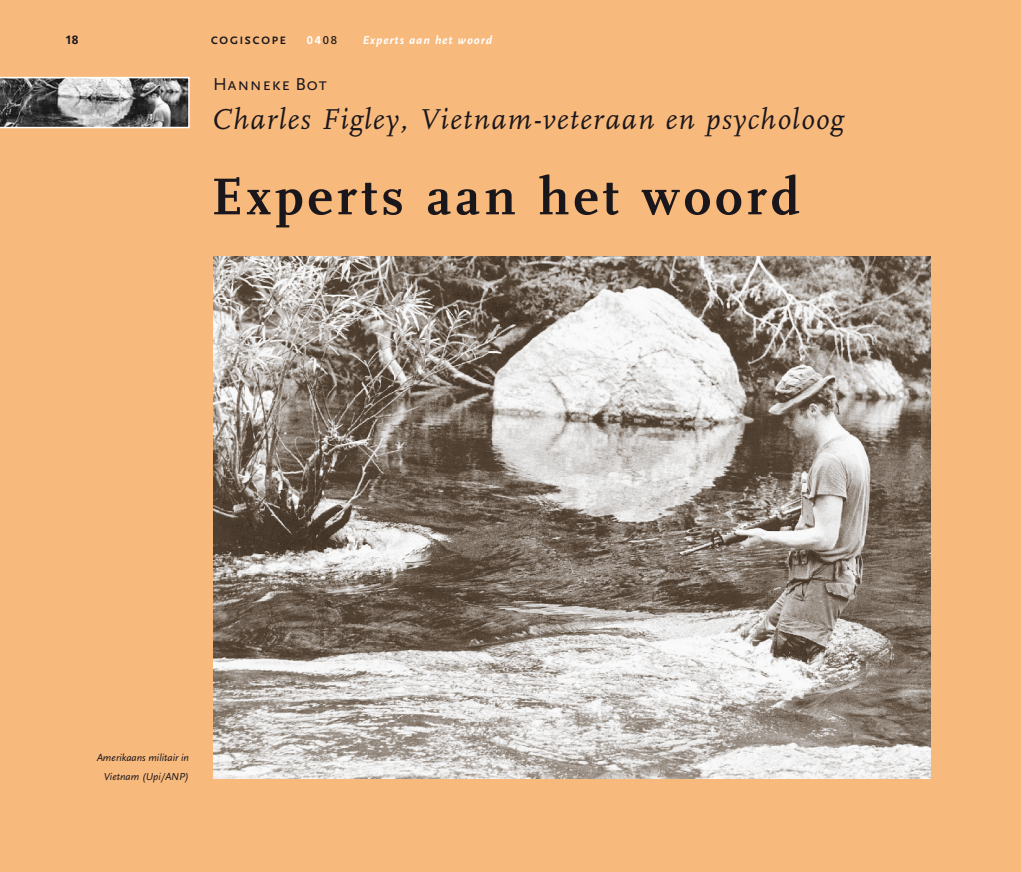
<style>
.page{position:relative;width:1021px;height:872px;background:#fff}
.page>*{position:absolute;margin:0;border:0;box-sizing:border-box;transform-origin:0 0}
.t1{font:700 54px "FF Scala";letter-spacing:.075em;color:#1a171c}
.t2{font:italic 30px "FF Scala";letter-spacing:.05em;color:#1a171c}
.t3{font:18px "Scala Sans Pro";letter-spacing:.025em;color:#1a171c}
.t4{font:italic 700 12px "Scala Sans Pro";letter-spacing:.075em;color:#fff}
.t5{font:700 12px "Frutiger LT Std";color:#1a171c}
.t6{font:700 11.25px "Scala Sans Pro";color:#1a171c}
.t7{font:700 11.25px "Frutiger LT Std";color:#fff}
.t8{font:italic 10.5px/19.5px "Scala Sans Pro";color:#1a171c;text-align:right}
.s1{font-weight:400;color:#1a171c}
</style>
<div class="page">
<div style="left:0;top:0;width:1020px;height:872px;background:#f8b97d"></div>
<svg style="left:0;top:77px;width:190px;height:51px;background:#828282"></svg>
<img style="left:213px;top:257px;width:717px;height:521px">
<p class="t5" style="left:65px;top:32px;width:15px">18</p>
<p class="t6" style="left:211px;top:33px;width:69px">C OGISC OPE</p>
<p class="t7" style="left:307px;top:33px;width:32px">04<span class="s1">08</span></p>
<p class="t4" style="left:363px;top:32px;width:131px">Experts aan het woord</p>
<p class="t3" style="left:213px;top:73px;width:115px">Hanneke Bot</p>
<p class="t2" style="left:211px;top:103px;width:633px">Charles Figley, Vietnam-veteraan en psycholoog</p>
<p class="t1" style="left:211px;top:166px;width:589px">Experts aan het woord</p>
<p class="t8" style="left:97px;top:747px;width:94px">Amerikaans militair in<br>Vietnam (Upi/ANP)</p>
</div>
